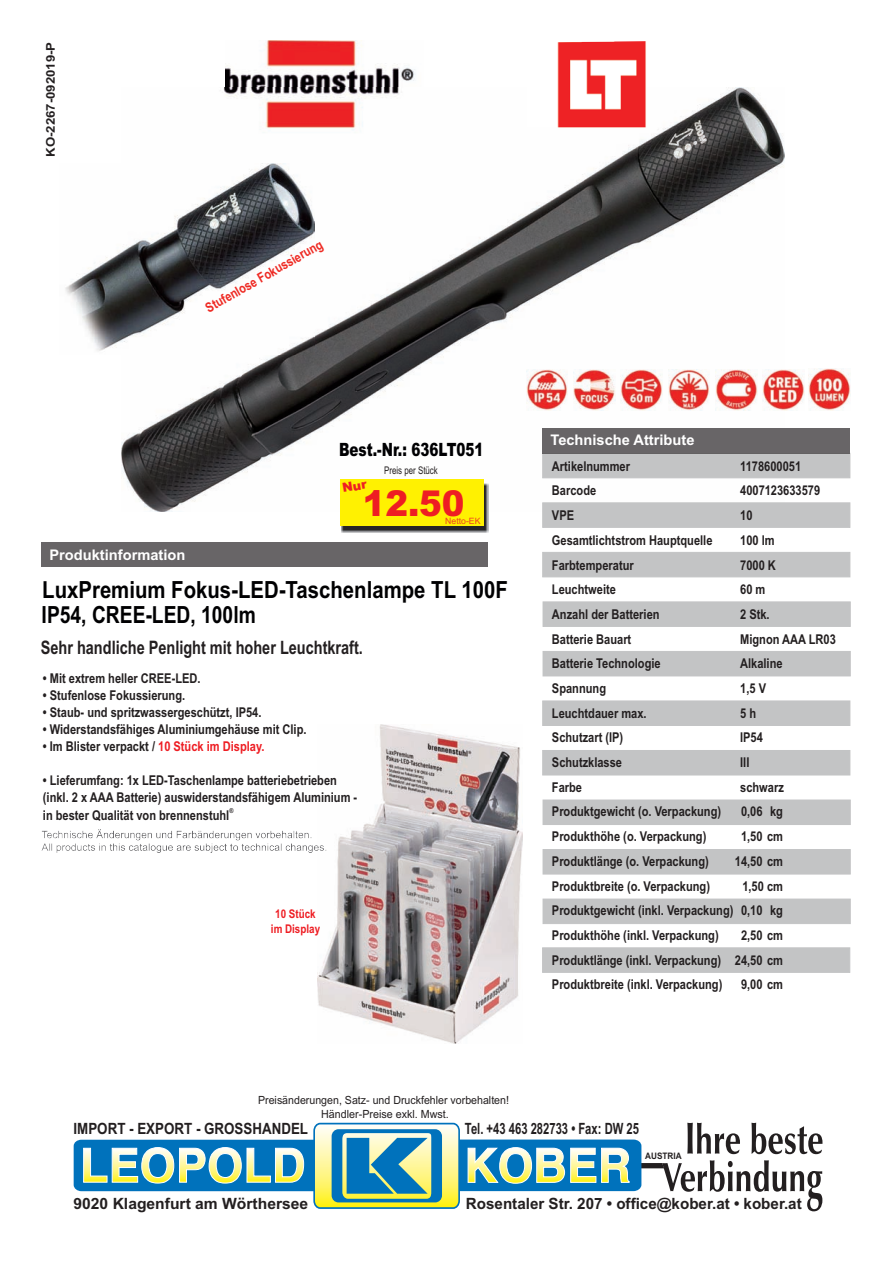
<style>
.page{position:relative;width:893px;height:1263px;background:#fff}
.page>*{position:absolute;margin:0;border:0;box-sizing:border-box;transform-origin:0 0}
.t1{font:900 35.7px "Arial";color:#ee1d23;scale:.95 1}
.t2{font:700 23.7px "Arial";color:#000002;scale:.86 1}
.t3{font:700 23.7px "Arial";color:#000002;scale:.81 1}
.t4{font:700 18.6px "Arial";color:#231f20;scale:.78 1}
.t5{font:900 18.3px "Arial";color:#000002;scale:.74 1}
.t6{font:700 15.6px "Arial";color:#231f20}
.t7{font:700 15.6px "Arial";color:#231f20;scale:.86 1}
.t8{font:700 15.6px "Arial";color:#231f20;scale:.72 1}
.t9{font:700 14.7px "Arial";color:#fff}
.t10{font:700 13.5px/24.8px "Arial Narrow";color:#231f20;text-align:justify}
.t11{font:700 13.5px "Arial Narrow";color:#ee2a23}
.t12{font:700 12px "Arial";color:#231f20;scale:1.1 1}
.t13{font:700 12px/15.1px "Arial Narrow";color:#ee1d23;text-align:center}
.t14{font:11.25px "Arial";color:#231f20;scale:.94 1}
.t15{font:11.25px "Arial";color:#231f20;scale:.95 1}
.t16{font:10.5px "Arial Narrow";color:#231f20;scale:.92 1}
.t17{font:700 9px "Arial";color:#231f20;scale:.92 1}
.t18{font:8.7px "Arial";color:#ef4222}
.t19{font:700 6.75px "Arial Narrow";color:#231f20}
.s1{color:#ee1d23}
</style>
<div class="page">
<img style="left:225px;top:41px;width:191px;height:46px">
<img style="left:122px;top:87px;width:663px;height:424px">
<img style="left:65px;top:164px;width:250px;height:191px">
<img style="left:526px;top:41px;width:120px;height:87px">
<img style="left:318px;top:725px;width:205px;height:318px">
<svg style="left:74px;top:1122px;width:748px;height:89px"></svg>
<div style="left:543px;top:651px;width:308px;height:25px;background:#c3c4c5"></div>
<div style="left:543px;top:849px;width:308px;height:25px;background:#c3c4c5"></div>
<div style="left:543px;top:899px;width:308px;height:25px;background:#c3c4c5"></div>
<div style="left:542px;top:947px;width:308px;height:26px;background:#c3c4c5;border:1px solid #c3c4c5"></div>
<div style="left:543px;top:601px;width:308px;height:26px;background:#c3c4c5;border:1px solid #c3c4c5"></div>
<div style="left:543px;top:799px;width:308px;height:26px;background:#c3c4c5;border:1px solid #c3c4c5"></div>
<div style="left:542px;top:552px;width:308px;height:25px;background:#c3c4c5"></div>
<div style="left:542px;top:750px;width:308px;height:25px;background:#c3c4c5"></div>
<div style="left:542px;top:502px;width:308px;height:26px;background:#c3c4c5;border:1px solid #c3c4c5"></div>
<div style="left:542px;top:700px;width:308px;height:26px;background:#c3c4c5;border:1px solid #c3c4c5"></div>
<div style="left:542px;top:453px;width:308px;height:25px;background:#c3c4c5;border:1px solid #c3c4c5"></div>
<div style="left:543px;top:428px;width:307px;height:25px;background:#686567"></div>
<img style="left:526px;top:369px;width:42px;height:42px">
<img style="left:573px;top:369px;width:42px;height:42px">
<img style="left:621px;top:369px;width:41px;height:42px">
<img style="left:668px;top:369px;width:42px;height:42px">
<img style="left:715px;top:369px;width:42px;height:42px">
<img style="left:763px;top:369px;width:41px;height:42px">
<img style="left:809px;top:369px;width:41px;height:41px">
<div style="left:42px;top:542px;width:446px;height:25px;background:#686567"></div>
<img style="left:42px;top:831px;width:51px;height:7px">
<img style="left:42px;top:843px;width:52px;height:10px">
<img style="left:342px;top:483px;width:146px;height:50px">
<div style="left:340px;top:479px;width:144px;height:47px;background:#fff101"></div>
<p class="t12" style="left:46px;top:157px;width:106px;rotate:-90deg">KO-2267-092019-P</p>
<p class="t11" style="left:204px;top:304px;width:134px;rotate:-30deg">Stufenlose Fokussierung</p>
<p class="t9" style="left:50px;top:549px;width:137px">Produktinformation</p>
<h3 class="t5" style="left:339px;top:442px;width:197px">Best.-Nr.: 636LT051</h3>
<h1 class="t1" style="left:363px;top:490px;width:109px">12.50</h1>
<p class="t18" style="left:445px;top:518px;width:37px">Netto-EK</p>
<p class="t16" style="left:384px;top:467px;width:60px">Preis per Stück</p>
<h2 class="t2" style="left:42px;top:580px;width:543px">LuxPremium Fokus-LED-Taschenlampe TL 100F</h2>
<h3 class="t4" style="left:41px;top:640px;width:414px">Sehr handliche Penlight mit hoher Leuchtkraft.</h3>
<h2 class="t3" style="left:42px;top:605px;width:266px">IP54, CREE-LED, 100lm</h2>
<p class="t10" style="left:43px;top:667px;width:159px">• Mit extrem heller CREE-LED.</p>
<p class="t10" style="left:43px;top:684px;width:144px">• Stufenlose Fokussierung.</p>
<p class="t10" style="left:43px;top:701px;width:220px">• Staub- und spritzwassergeschützt, IP54.</p>
<p class="t10" style="left:43px;top:718px;width:265px">• Widerstandsfähiges Aluminiumgehäuse mit Clip.</p>
<p class="t10" style="left:43px;top:735px;width:223px">• Im Blister verpackt / <span class="s1">10 Stück im Display.</span></p>
<p class="t10" style="left:43px;top:773px;width:316px;line-height:17px">• Lieferumfang: 1x LED-Taschenlampe batteriebetrieben (inkl. 2 x AAA Batterie) auswiderstandsfähigem Aluminium -</p>
<p class="t19" style="left:229px;top:808px;width:6px">®</p>
<p class="t10" style="left:43px;top:804px;width:188px">in bester Qualität von brennenstuhl</p>
<p class="t13" style="left:271px;top:907px;width:51px">10 Stück im Display</p>
<p class="t9" style="left:550px;top:435px;width:145px">Technische Attribute</p>
<p class="t10" style="left:552px;top:455px;width:80px">Artikelnummer</p>
<p class="t10" style="left:740px;top:455px;width:62px">1178600051</p>
<p class="t10" style="left:552px;top:480px;width:46px">Barcode</p>
<p class="t10" style="left:740px;top:480px;width:82px">4007123633579</p>
<p class="t10" style="left:552px;top:504px;width:24px">VPE</p>
<p class="t10" style="left:740px;top:504px;width:14px">10</p>
<p class="t10" style="left:552px;top:529px;width:162px">Gesamtlichtstrom Hauptquelle</p>
<p class="t10" style="left:740px;top:529px;width:36px">100 lm</p>
<p class="t10" style="left:552px;top:554px;width:83px">Farbtemperatur</p>
<p class="t10" style="left:740px;top:554px;width:37px">7000 K</p>
<p class="t10" style="left:552px;top:578px;width:65px">Leuchtweite</p>
<p class="t10" style="left:740px;top:578px;width:27px">60 m</p>
<p class="t10" style="left:552px;top:603px;width:109px">Anzahl der Batterien</p>
<p class="t10" style="left:740px;top:603px;width:31px">2 Stk.</p>
<p class="t10" style="left:552px;top:628px;width:81px">Batterie Bauart</p>
<p class="t10" style="left:740px;top:628px;width:97px">Mignon AAA LR03</p>
<p class="t10" style="left:552px;top:652px;width:110px">Batterie Technologie</p>
<p class="t10" style="left:740px;top:652px;width:44px">Alkaline</p>
<p class="t10" style="left:552px;top:677px;width:56px">Spannung</p>
<p class="t10" style="left:740px;top:677px;width:27px">1,5 V</p>
<p class="t10" style="left:552px;top:702px;width:96px">Leuchtdauer max.</p>
<p class="t10" style="left:740px;top:702px;width:17px">5 h</p>
<p class="t10" style="left:552px;top:726px;width:73px">Schutzart (IP)</p>
<p class="t10" style="left:740px;top:726px;width:24px">IP54</p>
<p class="t10" style="left:552px;top:751px;width:72px">Schutzklasse</p>
<p class="t10" style="left:740px;top:751px;width:11px">III</p>
<p class="t10" style="left:552px;top:776px;width:32px">Farbe</p>
<p class="t10" style="left:740px;top:776px;width:45px">schwarz</p>
<p class="t10" style="left:552px;top:801px;width:171px">Produktgewicht (o. Verpackung)</p>
<p class="t10" style="left:741px;top:801px;width:43px">0,06 kg</p>
<p class="t10" style="left:552px;top:825px;width:156px">Produkthöhe (o. Verpackung)</p>
<p class="t10" style="left:741px;top:825px;width:43px">1,50 cm</p>
<p class="t10" style="left:552px;top:850px;width:158px">Produktlänge (o. Verpackung)</p>
<p class="t10" style="left:735px;top:850px;width:50px">14,50 cm</p>
<p class="t10" style="left:552px;top:875px;width:160px">Produktbreite (o. Verpackung)</p>
<p class="t10" style="left:552px;top:875px;width:233px;text-indent:190px">1,50 cm Produktgewicht (inkl. Verpackung) 0,10 kg Produkthöhe (inkl. Verpackung)</p>
<p class="t10" style="left:552px;top:924px;width:233px;text-indent:189px">2,50 cm Produktlänge (inkl. Verpackung) 24,50 cm Produktbreite (inkl. Verpackung)</p>
<p class="t10" style="left:741px;top:973px;width:43px">9,00 cm</p>
<p class="t14" style="left:258px;top:1096px;width:268px">Preisänderungen, Satz- und Druckfehler vorbehalten!</p>
<p class="t7" style="left:74px;top:1123px;width:274px">IMPORT - EXPORT - GROSSHANDEL</p>
<p class="t15" style="left:321px;top:1110px;width:136px">Händler-Preise exkl. Mwst.</p>
<p class="t8" style="left:465px;top:1123px;width:243px">Tel. +43 463 282733 • Fax: DW 25</p>
<p class="t17" style="left:645px;top:1152px;width:41px">AUSTRIA</p>
<p class="t6" style="left:74px;top:1197px;width:236px">9020 Klagenfurt am Wörthersee</p>
<p class="t6" style="left:466px;top:1197px;width:337px">Rosentaler Str. 207 • office@kober.at • kober.at</p>
</div>
